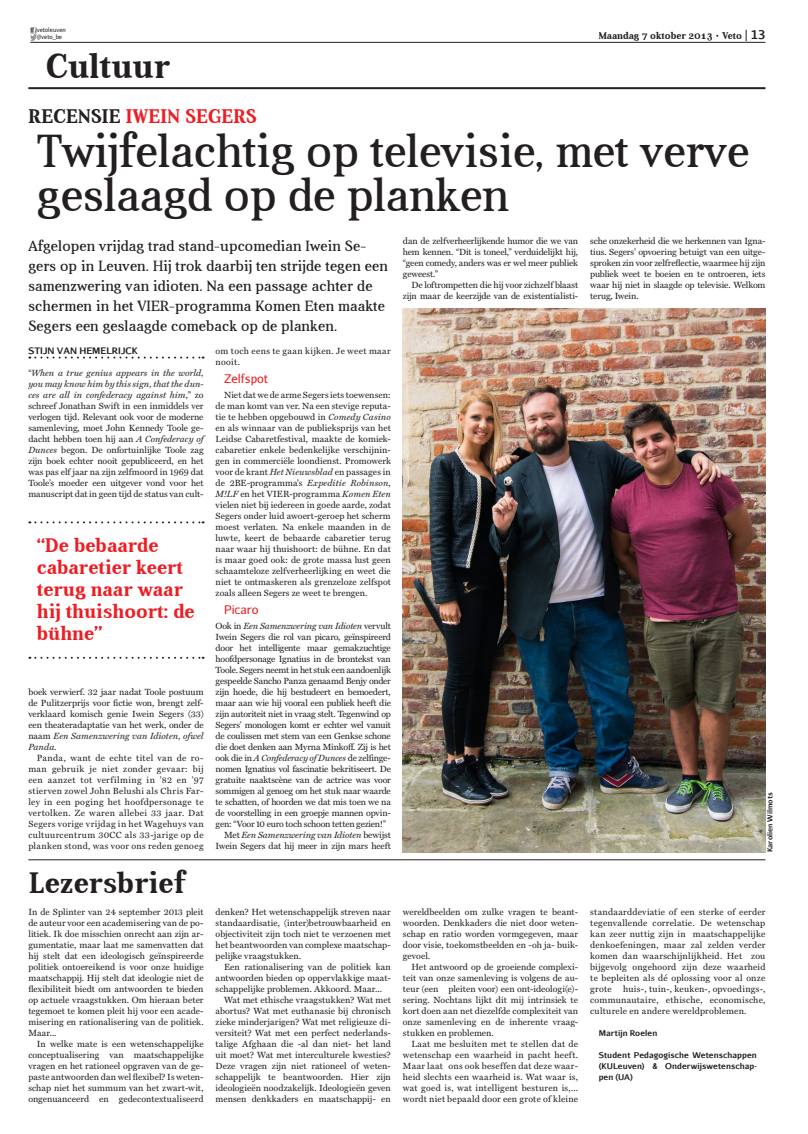
<style>
.page{position:relative;width:808px;height:1134px;background:#fff}
.page>*{position:absolute;margin:0;border:0;box-sizing:border-box;transform-origin:0 0}
.KTT{font:47px/44px "Aver";color:#231f20}
.Header_katern{font:700 35px "Aver";color:#231f20}
.KTT_klein{font:700 30px "Aver";color:#231f20}
.STR{font:700 20px/22px "Aver";color:#ee1d23}
.Boventitel_kleur{font:700 20px "Aver";letter-spacing:.015em;color:#ee1d23}
.INL{font:15px/20px "Aver";letter-spacing:.01em;color:#231f20}
.TST{font:12px "Aurulent Sans";color:#ee1d23}
.t1{font:700 12px "Aurulent Sans";color:#231f20}
.t2{font:700 10px "Aver";color:#231f20}
.PAR{font:9px/11px "Miller Text";letter-spacing:.01em;color:#231f20;text-align:justify}
.PNI{font:9px/11px "Miller Text";letter-spacing:-.005em;color:#231f20;text-align:justify}
.PAR-2{font:9px/11px "Miller Text";letter-spacing:-.01em;color:#231f20;text-align:right}
.PAR-3{font:9px/11px "Miller Text";letter-spacing:.04em;color:#231f20}
.AUT{font:700 9px "Aurulent Sans";color:#231f20}
.BIJ{font:700 8px/11px "Aurulent Sans";letter-spacing:.005em;color:#231f20;text-align:justify}
.FOTOGRAAF{font:700 7px "Aurulent Sans";color:#231f20}
.t3{font:6px/7.2px "Aurulent Sans";color:#231f20}
.s1{color:#231f20}
.s2{font-style:italic}
</style>
<div class="page">
<svg style="left:29px;top:357px;width:175px;height:2px"></svg>
<svg style="left:29px;top:521px;width:175px;height:2px"></svg>
<svg style="left:29px;top:657px;width:175px;height:2px"></svg>
<img style="left:403px;top:309px;width:362px;height:543px">
<hr style="left:28px;top:859px;width:737px;height:1px;background:#231f20">
<svg style="left:30px;top:28px;width:7px;height:12px"></svg>
<hr style="left:30px;top:42px;width:735px;height:1px;background:#231f20">
<hr style="left:28px;top:87px;width:737px;height:2px;background:#231f20">
<p class="t3" style="left:37px;top:26px;width:31px">vetoleuven @veto_be</p>
<p class="t2" style="left:599px;top:30px;width:145px">Maandag 7 oktober 2013 Veto</p>
<p class="Header_katern" style="left:45px;top:47px;width:126px">Cultuur</p>
<p class="t1" style="left:750px;top:26px;width:17px">13</p>
<p class="Boventitel_kleur" style="left:28px;top:105px;width:230px"><span class="s1">RECENSIE</span> IWEIN SEGERS</p>
<p class="KTT" style="left:37px;top:129px;width:714px">Twijfelachtig op televisie, met verve geslaagd op de planken</p>
<p class="INL" style="left:28px;top:236px;width:361px">Afgelopen vrijdag trad stand-upcomedian Iwein Se&shy;gers op in Leuven. Hij trok daarbij ten strijde tegen een samenzwering van idioten. Na een passage achter de schermen in het VIER-programma Komen Eten maakte Segers een geslaagde comeback op de planken.</p>
<p class="AUT" style="left:28px;top:344px;width:111px">STIJN VAN HEMELRIJCK</p>
<p class="PNI" style="left:28px;top:367px;width:177px">“<span class="s2">When a true genius appears in the world, you may know him by this sign, that the dun&shy;ces are all in confederacy against him</span>,” zo schreef Jonathan Swift in een inmiddels ver verlogen tijd. Relevant ook voor de moderne samenleving, moet John Kennedy Toole ge&shy;dacht hebben toen hij aan <span class="s2">A Confederacy of Dunces</span> begon. De onfortuinlijke Toole zag zijn boek echter nooit gepubliceerd, en het was pas elf jaar na zijn zelfmoord in 1969 dat Toole’s moeder een uitgever vond voor het manuscript dat in geen tijd de status van cult-</p>
<p class="PAR" style="left:403px;top:235px;width:177px">dan de zelfverheerlijkende humor die we van hem kennen. “Dit is toneel,” verduidelijkt hij, “geen comedy, anders was er wel meer publiek geweest.”</p>
<p class="PAR-2" style="left:403px;top:279px;width:177px">De loftrompetten die hij voor zichzelf blaast zijn maar de keerzijde van de existentialisti-</p>
<p class="PAR" style="left:590px;top:235px;width:177px">sche onzekerheid die we herkennen van Igna&shy;tius. Segers’ opvoering betuigt van een uitge&shy;sproken zin voor zelfreflectie, waarmee hij zijn publiek weet te boeien en te ontroeren, iets waar hij niet in slaagde op televisie. Welkom terug, Iwein.</p>
<p class="PAR-3" style="left:216px;top:345px;width:177px">om toch eens te gaan kijken. Je weet maar nooit.</p>
<p class="TST" style="left:224px;top:371px;width:45px">Zelfspot</p>
<p class="PAR" style="left:216px;top:389px;width:177px;text-indent:9px">Niet dat we de arme Segers iets toewensen: de man komt van ver. Na een stevige reputa&shy;tie te hebben opgebouwd in <span class="s2">Comedy Casino </span>en als winnaar van de publieksprijs van het Leidse Cabaretfestival, maakte de komiek&shy;cabaretier enkele bedenkelijke verschijnin&shy;gen in commerciële loondienst. Promowerk voor de krant <span class="s2">Het Nieuwsblad</span> en passages in de 2BE-programma's <span class="s2">Expeditie Robinson</span>, <span class="s2">M!LF</span> en het VIER-programma <span class="s2">Komen Eten </span>vielen niet bij iedereen in goede aarde, zodat Segers onder luid awoert-geroep het scherm moest verlaten. Na enkele maanden in de luwte, keert de bebaarde cabaretier terug naar waar hij thuishoort: de bühne. En dat is maar goed ook: de grote massa lust geen schaamteloze zelfverheerlijking en weet die niet te ontmaskeren als grenzeloze zelfspot zoals alleen Segers ze weet te brengen.</p>
<p class="TST" style="left:224px;top:602px;width:36px">Picaro</p>
<p class="PNI" style="left:216px;top:620px;width:177px">Ook in <span class="s2">Een Samenzwering van Idioten</span> vervult Iwein Segers die rol van picaro, geïnspireerd door het intelligente maar gemakzuchtige hoofdpersonage Ignatius in de brontekst van Toole. Segers neemt in het stuk een aandoenlijk gespeelde Sancho Panza genaamd Benjy onder zijn hoede, die hij bestudeert en bemoedert, maar aan wie hij vooral een publiek heeft die zijn autoriteit niet in vraag stelt. Tegenwind op Segers’ monologen komt er echter wel vanuit de coulissen met stem van een Genkse schone die doet denken aan Myrna Minkoff. Zij is het ook die in <span class="s2">A Confederacy of Dunces</span> de zelfinge&shy;nomen Ignatius vol fascinatie bekritiseert. De gratuite naaktscène van de actrice was voor sommigen al genoeg om het stuk naar waarde te schatten, of hoorden we dat mis toen we na de voorstelling in een groepje mannen opvin&shy;gen: “Voor 10 euro toch schoon tetten gezien!”</p>
<p class="PAR-2" style="left:216px;top:829px;width:177px">Met <span class="s2">Een Samenzwering van Idioten</span> bewijst<br>Iwein Segers dat hij meer in zijn mars heeft</p>
<p class="STR" style="left:37px;top:534px;width:159px">“De bebaarde cabaretier keert terug naar waar hij thuishoort: de bühne”</p>
<p class="PNI" style="left:28px;top:686px;width:177px">boek verwierf. 32 jaar nadat Toole postuum de Pulitzerprijs voor fictie won, brengt zelf&shy;verklaard komisch genie Iwein Segers (33) een theateradaptatie van het werk, onder de naam <span class="s2">Een Samenzwering van Idioten, ofwel Panda.</span></p>
<p class="PAR" style="left:28px;top:752px;width:177px;text-indent:9px">Panda, want de echte titel van de ro&shy;man gebruik je niet zonder gevaar: bij een aanzet tot verfilming in ’82 en ’97 stierven zowel John Belushi als Chris Far&shy;ley in een poging het hoofdpersonage te vertolken. Ze waren allebei 33 jaar. Dat Segers vorige vrijdag in het Wagehuys van cultuurcentrum 30CC als 33-jarige op de planken stond, was voor ons reden genoeg</p>
<p class="FOTOGRAAF" style="left:765px;top:852px;width:61px;rotate:-90deg">Karolien Wilmots</p>
<p class="KTT_klein" style="left:28px;top:866px;width:158px">Lezersbrief</p>
<p class="PNI" style="left:28px;top:906px;width:177px">In de Splinter van 24 september 2013 pleit de auteur voor een academisering van de po&shy;litiek. Ik doe misschien onrecht aan zijn ar&shy;gumentatie, maar laat me samenvatten dat hij stelt dat een ideologisch geïnspireerde politiek ontoereikend is voor onze huidige maatschappij. Hij stelt dat ideologie niet de flexibiliteit biedt om antwoorden te bieden op actuele vraagstukken. Om hieraan beter tegemoet te komen pleit hij voor een acade&shy;misering en rationalisering van de politiek.<br>Maar...</p>
<p class="PAR" style="left:28px;top:1038px;width:177px;text-indent:9px">In welke mate is een wetenschappelijke conceptualisering van maatschappelijke vragen en het rationeel opgraven van de ge&shy;paste antwoorden dan wel flexibel? Is weten&shy;schap niet het summum van het zwart-wit, ongenuanceerd en gedecontextualiseerd</p>
<p class="PAR" style="left:216px;top:906px;width:177px">denken? Het wetenschappelijk streven naar standaardisatie, (inter)betrouwbaarheid en objectiviteit zijn toch niet te verzoenen met het beantwoorden van complexe maatschap&shy;pelijke vraagstukken.</p>
<p class="PAR" style="left:216px;top:961px;width:177px;text-indent:9px">Een rationalisering van de politiek kan antwoorden bieden op oppervlakkige maat&shy;schappelijke problemen. Akkoord. Maar...</p>
<p class="PAR" style="left:216px;top:994px;width:177px;text-indent:9px">Wat met ethische vraagstukken? Wat met abortus? Wat met euthanasie bij chronisch zieke minderjarigen? Wat met religieuze di&shy;versiteit? Wat met een perfect nederlands&shy;talige Afghaan die -al dan niet- het land uit moet? Wat met interculturele kwesties?<br>Deze vragen zijn niet rationeel of weten&shy;schappelijk te beantwoorden. Hier zijn ideologieën noodzakelijk. Ideologieën geven mensen denkkaders en maatschappij- en</p>
<p class="PAR" style="left:403px;top:906px;width:177px">wereldbeelden om zulke vragen te beant&shy;woorden. Denkkaders die niet door weten&shy;schap en ratio worden vormgegeven, maar door visie, toekomstbeelden en -oh ja- buik&shy;gevoel.</p>
<p class="PAR" style="left:403px;top:961px;width:177px;text-indent:9px">Het antwoord op de groeiende complexi&shy;teit van onze samenleving is volgens de au&shy;teur (een pleiten voor) een ont-ideologi(e)- sering. Nochtans lijkt dit mij intrinsiek te kort doen aan net diezelfde complexiteit van onze samenleving en de inherente vraag&shy;stukken en problemen.</p>
<p class="PAR" style="left:403px;top:1038px;width:177px;text-indent:9px">Laat me besluiten met te stellen dat de wetenschap een waarheid in pacht heeft.<br>Maar laat ons ook beseffen dat deze waar&shy;heid slechts een waarheid is. Wat waar is, wat goed is, wat intelligent besturen is,... wordt niet bepaald door een grote of kleine</p>
<p class="PAR" style="left:590px;top:906px;width:177px">standaarddeviatie of een sterke of eerder tegenvallende correlatie. De wetenschap kan zeer nuttig zijn in maatschappelijke denkoefeningen, maar zal zelden verder komen dan waarschijnlijkheid. Het zou bijgevolg ongehoord zijn deze waarheid te bepleiten als dé oplossing voor al onze grote</p>
<p class="PAR" style="left:590px;top:983px;width:177px;text-indent:33px">huis-, tuin-, keuken-, opvoedings-, communautaire, ethische, economische, culturele en andere wereldproblemen.</p>
<p class="BIJ" style="left:599px;top:1027px;width:60px">Martijn Roelen</p>
<p class="BIJ" style="left:599px;top:1049px;width:160px">Student Pedagogische Wetenschappen (KULeuven) &amp; Onderwijswetenschap&shy;pen (UA)</p>
</div>
